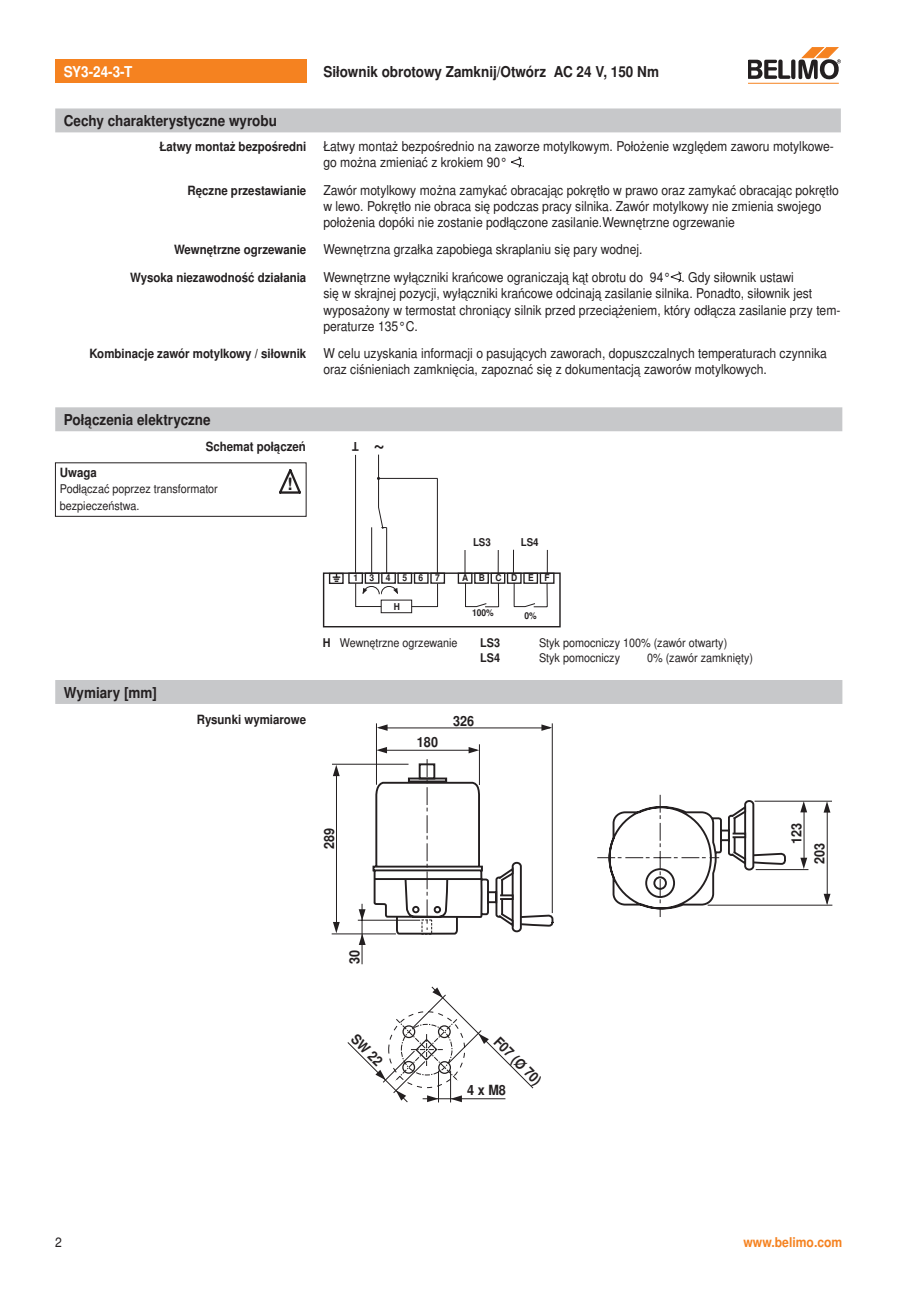
<style>
.page{position:relative;width:919px;height:1289px;background:#fff}
.page>*{position:absolute;margin:0;border:0;box-sizing:border-box;transform-origin:0 0}
.t1{font:700 21.6px "Nimbus Sans BEL";color:#231f20;scale:.9 1}
.t2{font:700 16.95px "Nimbus Sans BEL";color:#231f20}
.t3{font:700 15px "Nimbus Sans BEL";color:#231f20;scale:.9 1}
.t4{font:700 15px "Nimbus Sans BEL";color:#fff;scale:.9 1}
.t5{font:700 14.1px/23px "Nimbus Sans BEL";color:#231f20;scale:.9 1}
.t6{font:13.5px/16.2px "Nimbus Sans BEL";color:#231f20;scale:.9 1}
.t7{font:700 13.5px "Nimbus Sans BEL";color:#f58220;scale:.9 1}
.t8{font:700 12.75px "Nimbus Sans BEL";color:#231f20;scale:.9 1}
.t9{font:700 12.15px "Nimbus Sans BEL";color:#231f20;scale:.9 1}
.t10{font:12px/16.5px "Nimbus Sans BEL";color:#231f20;scale:.9 1}
.t11{font:700 12px "Nimbus Sans BEL";color:#231f20;scale:.9 1}
.t12{font:700 10.8px "Nimbus Sans BEL";color:#231f20;scale:.9 1}
.t13{font:700 9.45px "Nimbus Sans BEL";letter-spacing:1.26em;color:#231f20;scale:.9 1}
.s1{font-weight:700}
</style>
<div class="page">
<hr style="left:748px;top:83px;width:90px;height:1px;background:#f58220">
<svg style="left:748px;top:47px;width:92px;height:33px"></svg>
<div style="left:55px;top:60px;width:251px;height:23px;background:#f58220"></div>
<div style="left:55px;top:680px;width:787px;height:24px;background:#c7c8ca"></div>
<hr style="left:331px;top:933px;width:65px;height:1px;background:#231f20">
<svg style="left:333px;top:922px;width:7px;height:11px"></svg>
<hr style="left:362px;top:903px;width:1px;height:61px;background:#231f20">
<hr style="left:358px;top:919px;width:62px;height:1px;background:#231f20">
<svg style="left:358px;top:909px;width:7px;height:11px"></svg>
<svg style="left:359px;top:933px;width:6px;height:12px"></svg>
<svg style="left:371px;top:759px;width:183px;height:176px"></svg>
<hr style="left:376px;top:723px;width:1px;height:61px;background:#231f20">
<hr style="left:479px;top:744px;width:1px;height:41px;background:#231f20">
<hr style="left:379px;top:750px;width:98px;height:1px;background:#231f20">
<svg style="left:377px;top:747px;width:10px;height:6px"></svg>
<svg style="left:468px;top:747px;width:11px;height:6px"></svg>
<hr style="left:378px;top:727px;width:172px;height:1px;background:#231f20">
<hr style="left:552px;top:723px;width:1px;height:190px;background:#231f20">
<svg style="left:377px;top:724px;width:10px;height:6px"></svg>
<svg style="left:541px;top:724px;width:11px;height:6px"></svg>
<hr style="left:332px;top:764px;width:76px;height:1px;background:#231f20">
<hr style="left:336px;top:771px;width:1px;height:152px;background:#231f20">
<svg style="left:333px;top:764px;width:6px;height:12px"></svg>
<svg style="left:597px;top:794px;width:189px;height:123px"></svg>
<svg style="left:800px;top:857px;width:7px;height:12px"></svg>
<hr style="left:707px;top:904px;width:125px;height:1px;background:#231f20">
<hr style="left:755px;top:869px;width:53px;height:1px;background:#231f20">
<hr style="left:754px;top:801px;width:77px;height:1px;background:#231f20">
<hr style="left:826px;top:804px;width:1px;height:99px;background:#231f20">
<svg style="left:800px;top:801px;width:7px;height:11px"></svg>
<svg style="left:823px;top:893px;width:7px;height:12px"></svg>
<svg style="left:823px;top:801px;width:7px;height:11px"></svg>
<hr style="left:803px;top:808px;width:1px;height:55px;background:#231f20">
<div style="left:421px;top:919px;width:11px;height:15px;border:1px dashed #231f20"></div>
<svg style="left:347px;top:986px;width:186px;height:116px"></svg>
<div style="left:55px;top:407px;width:787px;height:24px;background:#c7c8ca"></div>
<div style="left:323px;top:572px;width:237px;height:55px;border:1px solid #231f20"></div>
<div style="left:380px;top:599px;width:32px;height:14px;border:1px solid #231f20"></div>
<svg style="left:457px;top:549px;width:98px;height:58px"></svg>
<svg style="left:328px;top:454px;width:117px;height:153px"></svg>
<div style="left:55px;top:108px;width:785px;height:24px;background:#c7c8ca"></div>
<svg style="left:511px;top:157px;width:10px;height:10px"></svg>
<svg style="left:670px;top:271px;width:11px;height:11px"></svg>
<svg style="left:279px;top:469px;width:22px;height:25px"></svg>
<p class="t4" style="left:64px;top:63px;width:78px">SY3-24-3-T</p>
<p class="t3" style="left:323px;top:63px;width:374px">Siłownik obrotowy Zamknij/Otwórz AC 24 V, 150 Nm</p>
<p class="t3" style="left:64px;top:112px;width:238px">Cechy charakterystyczne wyrobu</p>
<p class="t8" style="left:159px;top:139px;width:165px">Łatwy montaż bezpośredni</p>
<p class="t6" style="left:323px;top:139px;width:568px">Łatwy montaż bezpośrednio na zaworze motylkowym. Położenie względem zaworu motylkowe&shy;go można zmieniać z krokiem 90° .</p>
<p class="t8" style="left:187px;top:183px;width:133px">Ręczne przestawianie</p>
<p class="t6" style="left:323px;top:182px;width:574px">Zawór motylkowy można zamykać obracając pokrętło w prawo oraz zamykać obracając pokrętło w lewo. Pokrętło nie obraca się podczas pracy silnika. Zawór motylkowy nie zmienia swojego położenia dopóki nie zostanie podłączone zasilanie.Wewnętrzne ogrzewanie</p>
<p class="t8" style="left:174px;top:242px;width:148px">Wewnętrzne ogrzewanie</p>
<p class="t6" style="left:323px;top:242px;width:356px">Wewnętrzna grzałka zapobiega skraplaniu się pary wodnej.</p>
<p class="t8" style="left:130px;top:270px;width:197px">Wysoka niezawodność działania</p>
<p class="t6" style="left:323px;top:270px;width:576px">Wewnętrzne wyłączniki krańcowe ograniczają kąt obrotu do 94° . Gdy siłownik ustawi<br>się w skrajnej pozycji, wyłączniki krańcowe odcinają zasilanie silnika. Ponadto, siłownik jest wyposażony w termostat chroniący silnik przed przeciążeniem, który odłącza zasilanie przy tem&shy;peraturze 135°C.</p>
<p class="t8" style="left:89px;top:346px;width:242px">Kombinacje zawór motylkowy / siłownik</p>
<p class="t6" style="left:323px;top:345px;width:561px">W celu uzyskania informacji o pasujących zaworach, dopuszczalnych temperaturach czynnika oraz ciśnieniach zamknięcia, zapoznać się z dokumentacją zaworów motylkowych.</p>
<p class="t3" style="left:64px;top:410px;width:165px">Połączenia elektryczne</p>
<p class="t8" style="left:206px;top:439px;width:113px">Schemat połączeń</p>
<p class="t8" style="left:60px;top:464px;width:43px">Uwaga</p>
<p class="t10" style="left:60px;top:481px;width:177px">Podłączać poprzez transformator bezpieczeństwa.</p>
<p class="t3" style="left:64px;top:683px;width:105px">Wymiary [mm]</p>
<p class="t2" style="left:287px;top:474px;width:7px">!</p>
<p class="t9" style="left:359px;top:454px;width:9px;rotate:-180deg">T</p>
<h1 class="t1" style="left:384px;top:463px;width:14px;rotate:-180deg">~</h1>
<p class="t12" style="left:473px;top:535px;width:21px">LS3</p>
<p class="t12" style="left:521px;top:535px;width:21px">LS4</p>
<p class="t13" style="left:462px;top:572px;width:45px">ABC</p>
<p class="t13" style="left:472px;top:606px;width:26px">100%</p>
<p class="t13" style="left:524px;top:610px;width:15px">0%</p>
<p class="t13" style="left:353px;top:572px;width:43px">134</p>
<p class="t13" style="left:402px;top:572px;width:43px">567</p>
<p class="t13" style="left:511px;top:572px;width:44px">DEF</p>
<p class="t13" style="left:393px;top:600px;width:8px">H</p>
<p class="t10" style="left:323px;top:635px;width:151px"><span class="s1">H</span> Wewnętrzne ogrzewanie</p>
<p class="t11" style="left:480px;top:636px;width:23px">LS3</p>
<p class="t10" style="left:539px;top:635px;width:211px">Styk pomocniczy 100% (zawór otwarty)</p>
<p class="t11" style="left:480px;top:650px;width:23px">LS4</p>
<p class="t10" style="left:539px;top:649px;width:91px">Styk pomocniczy</p>
<p class="t10" style="left:647px;top:649px;width:119px">0% (zawór zamknięty)</p>
<p class="t8" style="left:197px;top:712px;width:123px">Rysunki wymiarowe</p>
<p class="t5" style="left:453px;top:710px;width:25px">326</p>
<p class="t5" style="left:417px;top:732px;width:25px">180</p>
<p class="t5" style="left:319px;top:848px;width:25px;rotate:-90deg">289</p>
<p class="t5" style="left:344px;top:964px;width:17px;rotate:-90deg">30</p>
<p class="t5" style="left:361px;top:1029px;width:43px;rotate:45deg">SW 22</p>
<p class="t5" style="left:503px;top:1032px;width:69px;rotate:45deg">F07 (Ø 70)</p>
<p class="t5" style="left:467px;top:1080px;width:44px">4 x M8</p>
<p class="t5" style="left:786px;top:863px;width:46px;text-indent:19px;rotate:-90deg">123<br>203</p>
<p class="t6" style="left:55px;top:1234px;width:9px">2</p>
<p class="t7" style="left:743px;top:1233px;width:111px">www.belimo.com</p>
</div>
